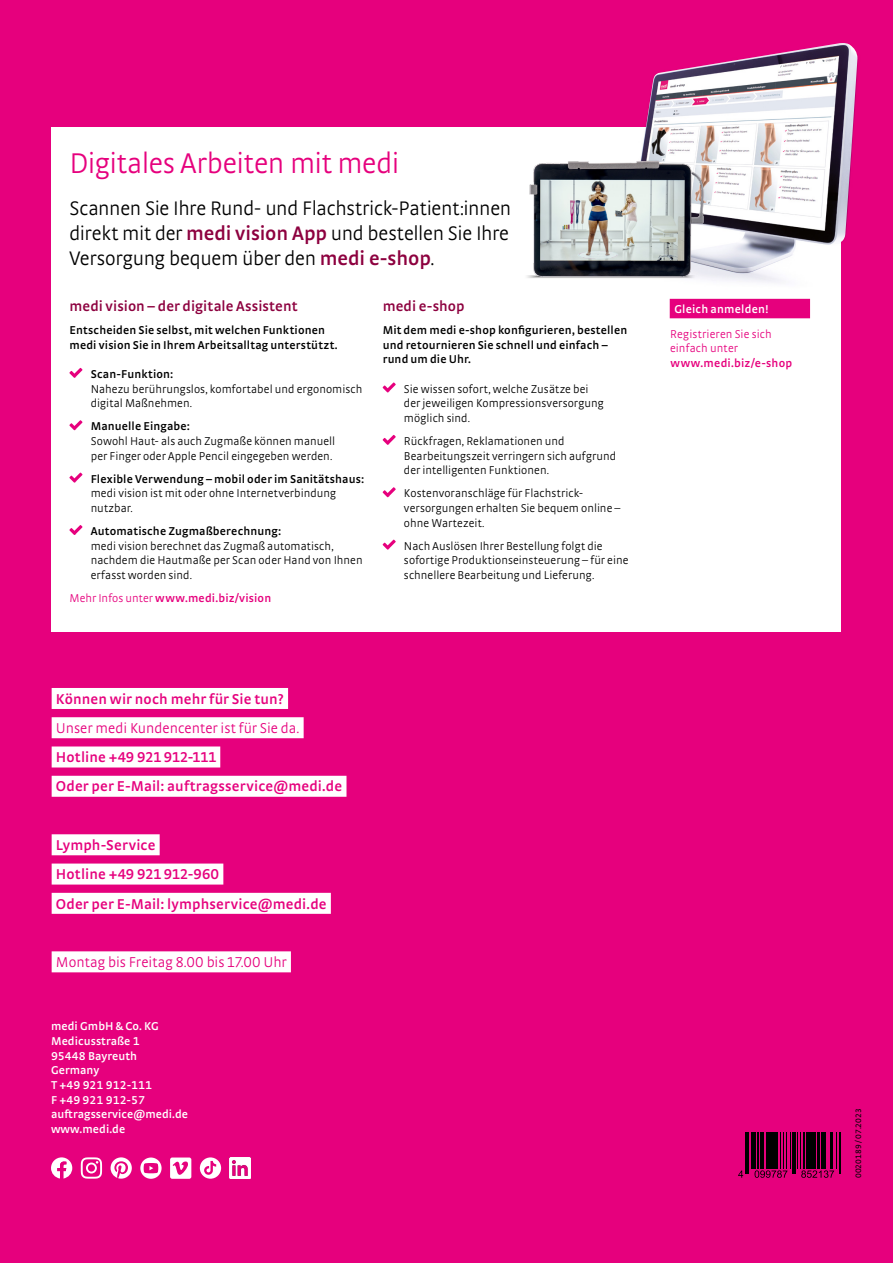
<style>
.page{position:relative;width:893px;height:1263px;background:#e6007d}
.page>*{position:absolute;margin:0;border:0;box-sizing:border-box;transform-origin:0 0}
.t1{font:300 30px "medi Strada Pro";letter-spacing:-.015em;color:#e6007d}
.t2{font:300 20.7px/24.8px "medi Strada Pro";letter-spacing:-.015em;color:#000;text-align:justify}
.t3{font:600 15px/29.2px "medi Strada Pro";letter-spacing:.01em;color:#e6007d}
.t4{font:300 15px "medi Strada Pro";color:#e6007d}
.t5{font:600 15px "medi Strada Pro";letter-spacing:.005em;color:#8d013f}
.t6{font:300 12px/14.7px "medi Strada Pro";letter-spacing:.005em;color:#000}
.t7{font:600 12px/14.7px "medi Strada Pro";letter-spacing:.01em;color:#000}
.t8{font:600 12px/14.7px "medi Strada Pro";letter-spacing:.005em;color:#fff}
.t9{font:600 12px "medi Strada Pro";letter-spacing:.015em;color:#e6007d}
.t10{font:300 12px/14.7px "medi Strada Pro";letter-spacing:.01em;color:#e6007d}
.t11{font:8.25px "medi Strada Pro";letter-spacing:.005em;color:#000}
.s1{font-weight:600;color:#8d013f}
.s2{font-weight:300}
</style>
<div class="page">
<div style="left:52px;top:688px;width:236px;height:21px;background:#fff"></div>
<div style="left:52px;top:717px;width:252px;height:21px;background:#fff"></div>
<div style="left:52px;top:746px;width:168px;height:21px;background:#fff"></div>
<div style="left:52px;top:776px;width:294px;height:21px;background:#fff"></div>
<div style="left:52px;top:834px;width:108px;height:21px;background:#fff"></div>
<div style="left:52px;top:863px;width:171px;height:21px;background:#fff"></div>
<div style="left:52px;top:893px;width:279px;height:21px;background:#fff"></div>
<div style="left:52px;top:951px;width:239px;height:21px;background:#fff"></div>
<div style="left:51px;top:127px;width:789px;height:504px;background:#fff"></div>
<svg style="left:69px;top:368px;width:13px;height:10px"></svg>
<svg style="left:69px;top:420px;width:13px;height:10px"></svg>
<svg style="left:69px;top:473px;width:13px;height:10px"></svg>
<svg style="left:69px;top:525px;width:13px;height:10px"></svg>
<svg style="left:383px;top:382px;width:13px;height:10px"></svg>
<svg style="left:383px;top:435px;width:13px;height:10px"></svg>
<svg style="left:383px;top:487px;width:13px;height:10px"></svg>
<svg style="left:383px;top:540px;width:13px;height:10px"></svg>
<img style="left:669px;top:55px;width:189px;height:244px">
<img style="left:642px;top:43px;width:215px;height:230px">
<div style="left:670px;top:299px;width:140px;height:19px;background:#e6007d"></div>
<img style="left:527px;top:149px;width:195px;height:147px">
<svg style="left:51px;top:1157px;width:21px;height:22px"></svg>
<svg style="left:81px;top:1157px;width:21px;height:22px"></svg>
<svg style="left:140px;top:1157px;width:22px;height:22px"></svg>
<svg style="left:144px;top:1163px;width:14px;height:10px"></svg>
<svg style="left:111px;top:1157px;width:21px;height:22px"></svg>
<img style="left:230px;top:1157px;width:21px;height:22px">
<svg style="left:200px;top:1157px;width:21px;height:22px"></svg>
<div style="left:170px;top:1157px;width:21px;height:22px;background:#fff;border-radius:2px"></div>
<svg style="left:173px;top:1161px;width:15px;height:14px"></svg>
<hr style="left:892px;top:0;width:1px;height:1179px;background:#e4e4e4">
<hr style="left:746px;top:1132px;width:1px;height:42px;background:#000">
<hr style="left:748px;top:1132px;width:1px;height:42px;background:#000">
<hr style="left:752px;top:1132px;width:2px;height:36px;background:#000">
<hr style="left:755px;top:1132px;width:1px;height:36px;background:#000">
<hr style="left:758px;top:1132px;width:1px;height:36px;background:#000">
<hr style="left:760px;top:1132px;width:3px;height:36px;background:#000">
<hr style="left:766px;top:1132px;width:1px;height:36px;background:#000">
<hr style="left:768px;top:1132px;width:2px;height:36px;background:#000">
<hr style="left:771px;top:1132px;width:3px;height:36px;background:#000">
<hr style="left:775px;top:1132px;width:2px;height:36px;background:#000">
<hr style="left:780px;top:1132px;width:1px;height:36px;background:#000">
<hr style="left:783px;top:1132px;width:1px;height:36px;background:#000">
<hr style="left:786px;top:1132px;width:1px;height:36px;background:#000">
<hr style="left:790px;top:1132px;width:1px;height:36px;background:#000">
<hr style="left:792px;top:1132px;width:1px;height:42px;background:#000">
<hr style="left:794px;top:1132px;width:1px;height:42px;background:#000">
<hr style="left:796px;top:1132px;width:1px;height:36px;background:#000">
<hr style="left:800px;top:1132px;width:1px;height:36px;background:#000">
<hr style="left:804px;top:1132px;width:1px;height:36px;background:#000">
<hr style="left:807px;top:1132px;width:3px;height:36px;background:#000">
<hr style="left:811px;top:1132px;width:2px;height:36px;background:#000">
<hr style="left:814px;top:1132px;width:2px;height:36px;background:#000">
<hr style="left:818px;top:1132px;width:2px;height:36px;background:#000">
<hr style="left:822px;top:1132px;width:2px;height:36px;background:#000">
<hr style="left:825px;top:1132px;width:1px;height:36px;background:#000">
<hr style="left:830px;top:1132px;width:1px;height:36px;background:#000">
<hr style="left:832px;top:1132px;width:1px;height:36px;background:#000">
<hr style="left:836px;top:1132px;width:1px;height:36px;background:#000">
<hr style="left:839px;top:1132px;width:1px;height:42px;background:#000">
<svg style="left:738px;top:1170px;width:5px;height:8px"></svg>
<svg style="left:754px;top:1170px;width:33px;height:8px"></svg>
<svg style="left:801px;top:1170px;width:33px;height:8px"></svg>
<h1 class="t1" style="left:69px;top:145px;width:331px">Digitales Arbeiten mit medi</h1>
<h2 class="t2" style="left:69px;top:196px;width:443px">Scannen Sie Ihre Rund- und Flachstrick-Patient:innen direkt mit der <span class="s1">medi vision App</span> und bestellen Sie Ihre Versorgung bequem über den <span class="s1">medi e-shop</span>.</h2>
<p class="t5" style="left:69px;top:296px;width:230px">medi vision – der digitale Assistent</p>
<p class="t7" style="left:69px;top:322px;width:270px">Entscheiden Sie selbst, mit welchen Funktionen medi vision Sie in Ihrem Arbeitsalltag unterstützt.</p>
<p class="t7" style="left:91px;top:366px;width:84px">Scan-Funktion:</p>
<p class="t6" style="left:91px;top:381px;width:273px">Nahezu berührungslos, komfortabel und ergonomisch digital Maßnehmen.</p>
<p class="t7" style="left:91px;top:419px;width:101px">Manuelle Eingabe:</p>
<p class="t6" style="left:91px;top:433px;width:246px">Sowohl Haut- als auch Zugmaße können manuell per Finger oder Apple Pencil eingegeben werden.</p>
<p class="t7" style="left:91px;top:471px;width:275px">Flexible Verwendung – mobil oder im Sanitätshaus:</p>
<p class="t6" style="left:91px;top:486px;width:247px">medi vision ist mit oder ohne Internetverbindung nutzbar.</p>
<p class="t7" style="left:91px;top:523px;width:192px">Automatische Zugmaßberechnung:</p>
<p class="t6" style="left:91px;top:538px;width:273px">medi vision berechnet das Zugmaß automatisch, nachdem die Hautmaße per Scan oder Hand von Ihnen erfasst worden sind.</p>
<p class="t9" style="left:69px;top:590px;width:203px"><span class="s2">Mehr Infos unter</span> www.medi.biz/vision</p>
<p class="t5" style="left:383px;top:296px;width:83px">medi e-shop</p>
<p class="t7" style="left:383px;top:322px;width:246px">Mit dem medi e-shop konfigurieren, bestellen und retournieren Sie schnell und einfach – rund um die Uhr.</p>
<p class="t6" style="left:404px;top:381px;width:201px">Sie wissen sofort, welche Zusätze bei der jeweiligen Kompressionsversorgung möglich sind.</p>
<p class="t6" style="left:404px;top:433px;width:214px">Rückfragen, Reklamationen und<br>Bearbeitungszeit verringern sich aufgrund der intelligenten Funktionen.</p>
<p class="t6" style="left:404px;top:486px;width:218px">Kostenvoranschläge für Flachstrick&shy;versorgungen erhalten Sie bequem online – ohne Wartezeit.</p>
<p class="t6" style="left:404px;top:538px;width:226px">Nach Auslösen Ihrer Bestellung folgt die sofortige Produktionseinsteuerung – für eine schnellere Bearbeitung und Lieferung.</p>
<p class="t3" style="left:56px;top:683px;width:229px">Können wir noch mehr für Sie tun?</p>
<p class="t4" style="left:56px;top:719px;width:245px">Unser medi Kundencenter ist für Sie da.</p>
<p class="t3" style="left:56px;top:742px;width:288px">Hotline +49 921 912-111<br>Oder per E-Mail: auftragsservice@medi.de</p>
<p class="t3" style="left:56px;top:830px;width:272px">Lymph-Service<br>Hotline +49 921 912-960<br>Oder per E-Mail: lymphservice@medi.de</p>
<p class="t4" style="left:56px;top:953px;width:232px">Montag bis Freitag 8.00 bis 17.00 Uhr</p>
<p class="t8" style="left:51px;top:1019px;width:139px">medi GmbH &amp; Co. KG<br>Medicusstraße 1<br>95448 Bayreuth<br>Germany<br>T +49 921 912-111<br>F +49 921 912-57 auftragsservice@medi.de www.medi.de</p>
<p class="t8" style="left:674px;top:302px;width:96px">Gleich anmelden!</p>
<p class="t10" style="left:670px;top:326px;width:103px">Registrieren Sie sich einfach unter</p>
<p class="t9" style="left:670px;top:355px;width:123px">www.medi.biz/e-shop</p>
<p class="t11" style="left:853px;top:1178px;width:71px;rotate:-90deg">0020189 / 07.2023</p>
</div>
